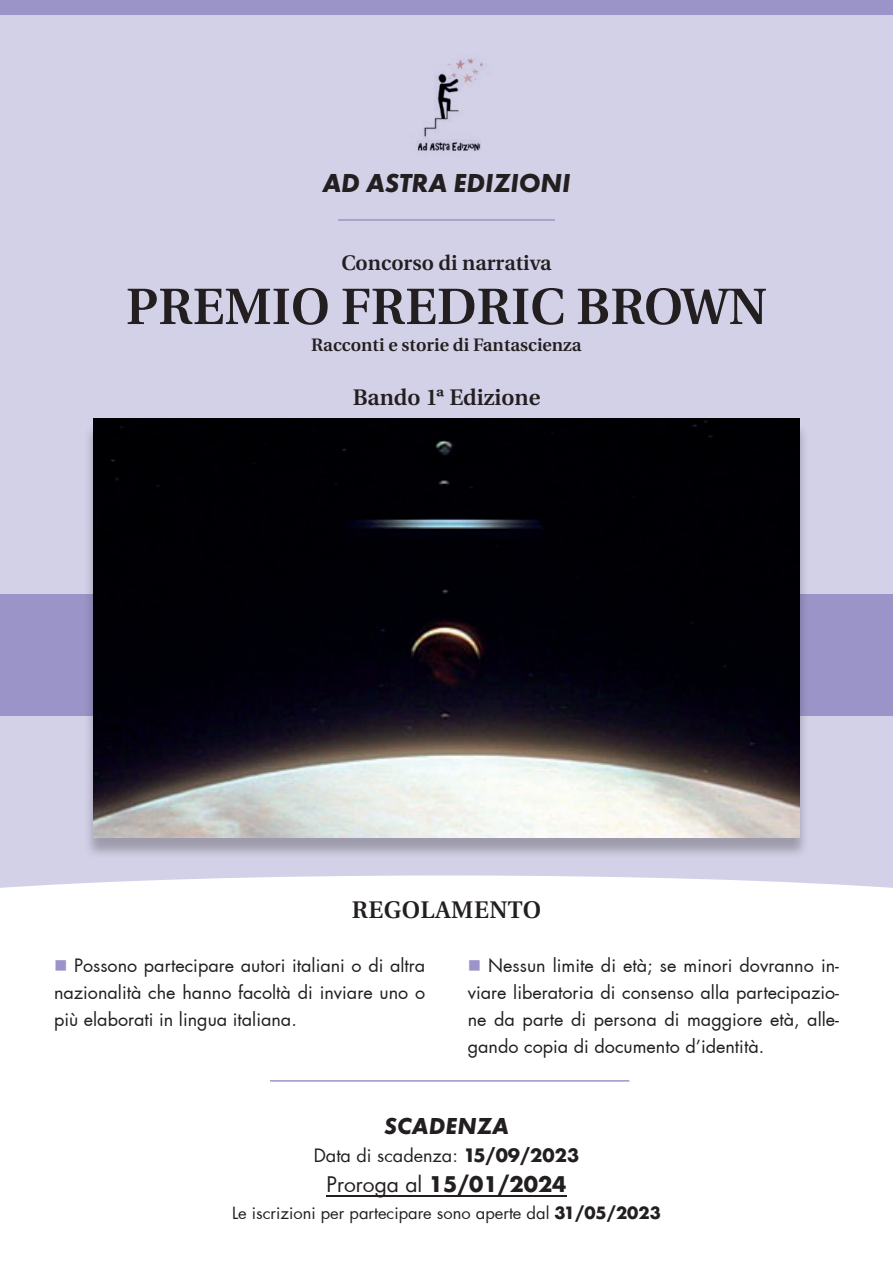
<style>
.page{position:relative;width:893px;height:1263px;background:#fff}
.page>*{position:absolute;margin:0;border:0;box-sizing:border-box;transform-origin:0 0}
.t1{font:600 51px "Utopia";color:#231f20}
.t2{font:italic 700 27px "Futura PT";color:#231f20}
.t3{font:600 24px "Utopia";letter-spacing:.02em;color:#231f20}
.t4{font:italic 700 24px "Futura PT";letter-spacing:.01em;color:#231f20}
.t5{font:600 22.5px "Utopia";color:#231f20}
.t6{font:600 21px "Utopia";color:#231f20}
.t7{font:700 21px "Futura";color:#231f20}
.t8{font:18px/27px "Futura";color:#231f20;text-align:justify}
.t9{font:600 18px "Utopia";color:#231f20}
.t10{font:16.5px "Futura";color:#231f20}
.s1{font-size:21px}
.s2{color:#9a94c8}
.s3{font-weight:700}
.s4{font-weight:400}
</style>
<div class="page">
<div style="left:0;top:15px;width:893px;height:873px;background:#d3d1e8"></div>
<div style="left:0;top:594px;width:893px;height:121px;background:#9a94c8"></div>
<div style="left:0;top:0;width:893px;height:15px;background:#9a94c8"></div>
<img style="left:401px;top:54px;width:91px;height:108px">
<div style="left:84px;top:422px;width:725px;height:437px;background:#231f20;opacity:.3"></div>
<img style="left:93px;top:418px;width:707px;height:419px">
<hr style="left:326px;top:1195px;width:241px;height:1px;background:#231f20">
<hr style="left:338px;top:219px;width:217px;height:2px;background:#9a94c8">
<hr style="left:270px;top:1080px;width:359px;height:2px;background:#9a94c8">
<h2 class="t2" style="left:322px;top:166px;width:250px">AD ASTRA EDIZIONI</h2>
<p class="t6" style="left:341px;top:251px;width:212px">Concorso di narrativa</p>
<h1 class="t1" style="left:126px;top:278px;width:643px">PREMIO FREDRIC BROWN</h1>
<p class="t9" style="left:311px;top:335px;width:272px">Racconti e storie di Fantascienza</p>
<p class="t5" style="left:353px;top:385px;width:189px">Bando 1<span class="s1">ª</span> Edizione</p>
<h3 class="t3" style="left:352px;top:896px;width:191px">REGOLAMENTO</h3>
<p class="t8" style="left:54px;top:952px;width:373px"><span class="s2">■</span> Possono partecipare autori italiani o di altra nazionalità che hanno facoltà di inviare uno o più elaborati in lingua italiana.</p>
<p class="t8" style="left:468px;top:952px;width:373px"><span class="s2">■</span> Nessun limite di età; se minori dovranno in&shy;viare liberatoria di consenso alla partecipazio&shy;ne da parte di persona di maggiore età, alle&shy;gando copia di documento d’identità.</p>
<h3 class="t4" style="left:384px;top:1111px;width:126px">SCADENZA</h3>
<p class="t8" style="left:314px;top:1142px;width:267px">Data di scadenza: <span class="s3">15/09/2023</span></p>
<p class="t7" style="left:326px;top:1169px;width:242px"><span class="s4">Proroga al</span> 15/01/2024</p>
<p class="t10" style="left:232px;top:1202px;width:430px">Le iscrizioni per partecipare sono aperte dal <span class="s3">31/05/2023</span></p>
</div>
